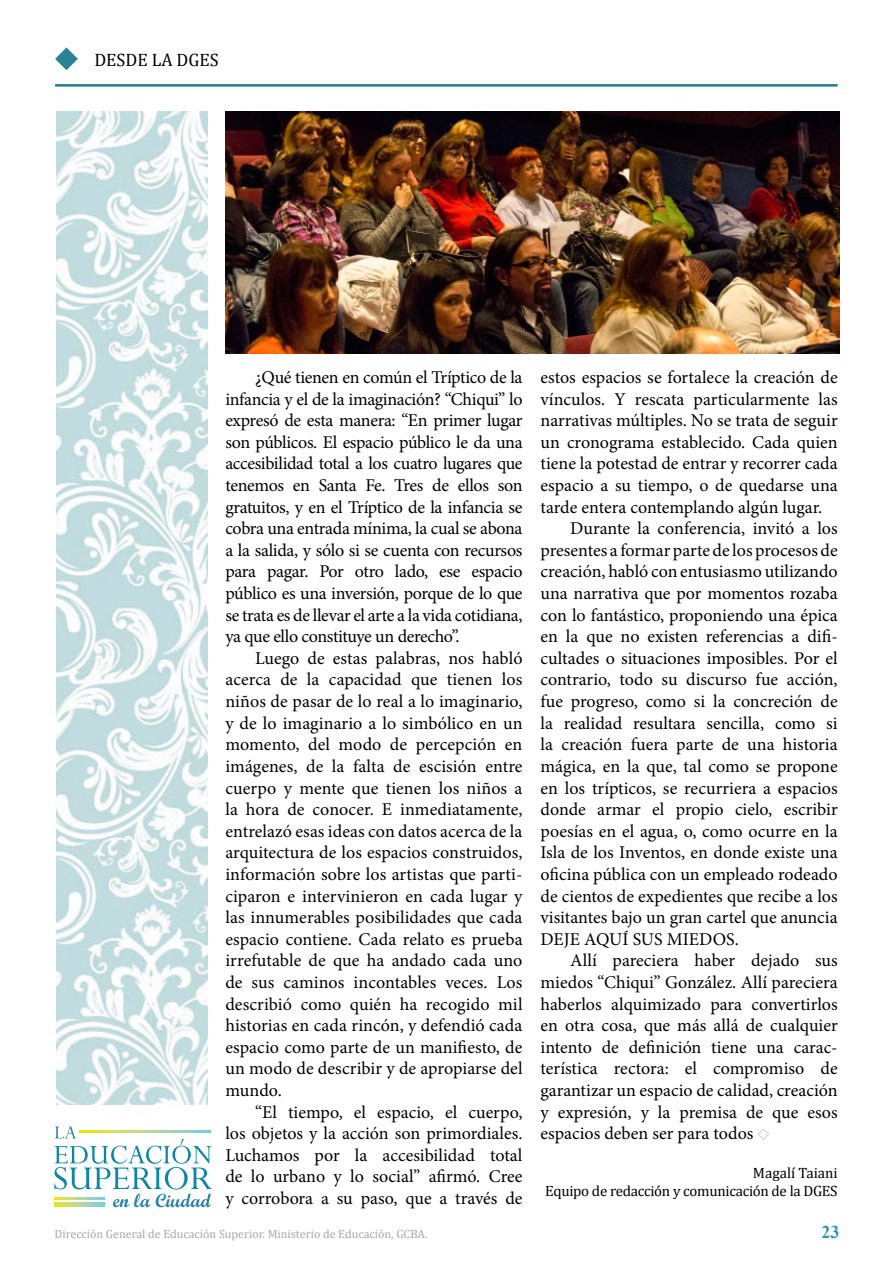
<style>
.page{position:relative;width:893px;height:1263px;background:#fff}
.page>*{position:absolute;margin:0;border:0;box-sizing:border-box;transform-origin:0 0}
.t1{font:18px/21.6px "Minion Pro";color:#000;text-align:justify}
.t2{font:18px "Cambria";color:#000}
.t3{font:700 18px "Times New Roman";color:#3194a7}
.t4{font:15px/18px "Cambria";letter-spacing:-.02em;color:#000;text-align:right}
.t5{font:12px "Cambria";color:#a8a8a7}
</style>
<div class="page">
<svg style="left:54px;top:1126px;width:158px;height:81px"></svg>
<svg style="left:79px;top:1130px;width:132px;height:3px"></svg>
<svg style="left:55px;top:1198px;width:49px;height:2px"></svg>
<svg style="left:55px;top:1202px;width:49px;height:5px"></svg>
<svg style="left:55px;top:47px;width:23px;height:23px"></svg>
<hr style="left:55px;top:84px;width:783px;height:3px;background:#2c8295">
<img style="left:57px;top:112px;width:150px;height:992px">
<img style="left:225px;top:112px;width:614px;height:242px">
<svg style="left:758px;top:1129px;width:11px;height:11px"></svg>
<p class="t2" style="left:94px;top:49px;width:126px">DESDE LA DGES</p>
<p class="t1" style="left:225px;top:367px;width:299px;text-indent:30px">¿Qué tienen en común el Tríptico de la infancia y el de la imaginación? “Chiqui” lo expresó de esta manera: “En primer lugar son públicos. El espacio público le da una accesibilidad total a los cuatro lugares que tenemos en Santa Fe. Tres de ellos son gratuitos, y en el Tríptico de la infancia se cobra una entrada mínima, la cual se abona a la salida, y sólo si se cuenta con recursos para pagar. Por otro lado, ese espacio público es una inversión, porque de lo que se trata es de llevar el arte a la vida cotidiana, ya que ello constituye un derecho”.</p>
<p class="t1" style="left:225px;top:647px;width:299px;text-indent:30px">Luego de estas palabras, nos habló acerca de la capacidad que tienen los niños de pasar de lo real a lo imaginario, y de lo imaginario a lo simbólico en un momento, del modo de percepción en imágenes, de la falta de escisión entre cuerpo y mente que tienen los niños a la hora de conocer. E inmediatamente, entrelazó esas ideas con datos acerca de la arquitectura de los espacios construidos, información sobre los artistas que parti&shy;ciparon e intervinieron en cada lugar y las innumerables posibilidades que cada espacio contiene. Cada relato es prueba irrefutable de que ha andado cada uno de sus caminos incontables veces. Los describió como quién ha recogido mil historias en cada rincón, y defendió cada espacio como parte de un manifiesto, de un modo de describir y de apropiarse del mundo.</p>
<p class="t1" style="left:225px;top:1101px;width:299px;text-indent:30px">“El tiempo, el espacio, el cuerpo, los objetos y la acción son primordiales.<br>Luchamos por la accesibilidad total de lo urbano y lo social” afirmó. Cree y corrobora a su paso, que a través de</p>
<p class="t5" style="left:54px;top:1227px;width:375px">Dirección General de Educación Superior. Ministerio de Educación, GCBA.</p>
<p class="t1" style="left:540px;top:367px;width:299px">estos espacios se fortalece la creación de</p>
<p class="t1" style="left:540px;top:388px;width:299px">vínculos. Y rescata particularmente las</p>
<p class="t1" style="left:540px;top:410px;width:299px">narrativas múltiples. No se trata de seguir</p>
<p class="t1" style="left:540px;top:431px;width:299px">un cronograma establecido. Cada quien</p>
<p class="t1" style="left:540px;top:453px;width:299px">tiene la potestad de entrar y recorrer cada</p>
<p class="t1" style="left:540px;top:475px;width:299px">espacio a su tiempo, o de quedarse una</p>
<p class="t1" style="left:540px;top:496px;width:283px">tarde entera contemplando algún lugar.</p>
<p class="t1" style="left:570px;top:518px;width:269px">Durante la conferencia, invitó a los</p>
<p class="t1" style="left:540px;top:539px;width:299px">presentes a formar parte de los procesos de</p>
<p class="t1" style="left:540px;top:561px;width:299px">creación, habló con entusiasmo utilizando</p>
<p class="t1" style="left:540px;top:583px;width:299px">una narrativa que por momentos rozaba</p>
<p class="t1" style="left:540px;top:604px;width:299px">con lo fantástico, proponiendo una épica</p>
<p class="t1" style="left:540px;top:626px;width:299px">en la que no existen referencias a difi-</p>
<p class="t1" style="left:540px;top:647px;width:299px">cultades o situaciones imposibles. Por el</p>
<p class="t1" style="left:540px;top:669px;width:299px">contrario, todo su discurso fue acción,</p>
<p class="t1" style="left:540px;top:691px;width:299px">fue progreso, como si la concreción de</p>
<p class="t1" style="left:540px;top:712px;width:299px">la realidad resultara sencilla, como si</p>
<p class="t1" style="left:540px;top:734px;width:299px">la creación fuera parte de una historia</p>
<p class="t1" style="left:540px;top:755px;width:299px">mágica, en la que, tal como se propone</p>
<p class="t1" style="left:540px;top:777px;width:299px">en los trípticos, se recurriera a espacios</p>
<p class="t1" style="left:540px;top:799px;width:299px">donde armar el propio cielo, escribir</p>
<p class="t1" style="left:540px;top:820px;width:299px">poesías en el agua, o, como ocurre en la</p>
<p class="t1" style="left:540px;top:842px;width:299px">Isla de los Inventos, en donde existe una</p>
<p class="t1" style="left:540px;top:863px;width:299px">oficina pública con un empleado rodeado</p>
<p class="t1" style="left:540px;top:885px;width:299px">de cientos de expedientes que recibe a los</p>
<p class="t1" style="left:540px;top:907px;width:299px">visitantes bajo un gran cartel que anuncia</p>
<p class="t1" style="left:540px;top:928px;width:200px">DEJE AQUÍ SUS MIEDOS.</p>
<p class="t1" style="left:570px;top:950px;width:269px">Allí pareciera haber dejado sus</p>
<p class="t1" style="left:540px;top:971px;width:299px">miedos “Chiqui” González. Allí pareciera</p>
<p class="t1" style="left:540px;top:993px;width:299px">haberlos alquimizado para convertirlos</p>
<p class="t1" style="left:540px;top:1015px;width:299px">en otra cosa, que más allá de cualquier</p>
<p class="t1" style="left:540px;top:1036px;width:299px">intento de definición tiene una carac-</p>
<p class="t1" style="left:540px;top:1058px;width:299px">terística rectora: el compromiso de</p>
<p class="t1" style="left:540px;top:1079px;width:299px">garantizar un espacio de calidad, creación</p>
<p class="t1" style="left:540px;top:1101px;width:299px">y expresión, y la premisa de que esos</p>
<p class="t1" style="left:540px;top:1123px;width:214px">espacios deben ser para todos</p>
<p class="t4" style="left:545px;top:1164px;width:294px">Magalí Taiani<br>Equipo de redacción y comunicación de la DGES</p>
<p class="t3" style="left:821px;top:1220px;width:19px">23</p>
</div>
